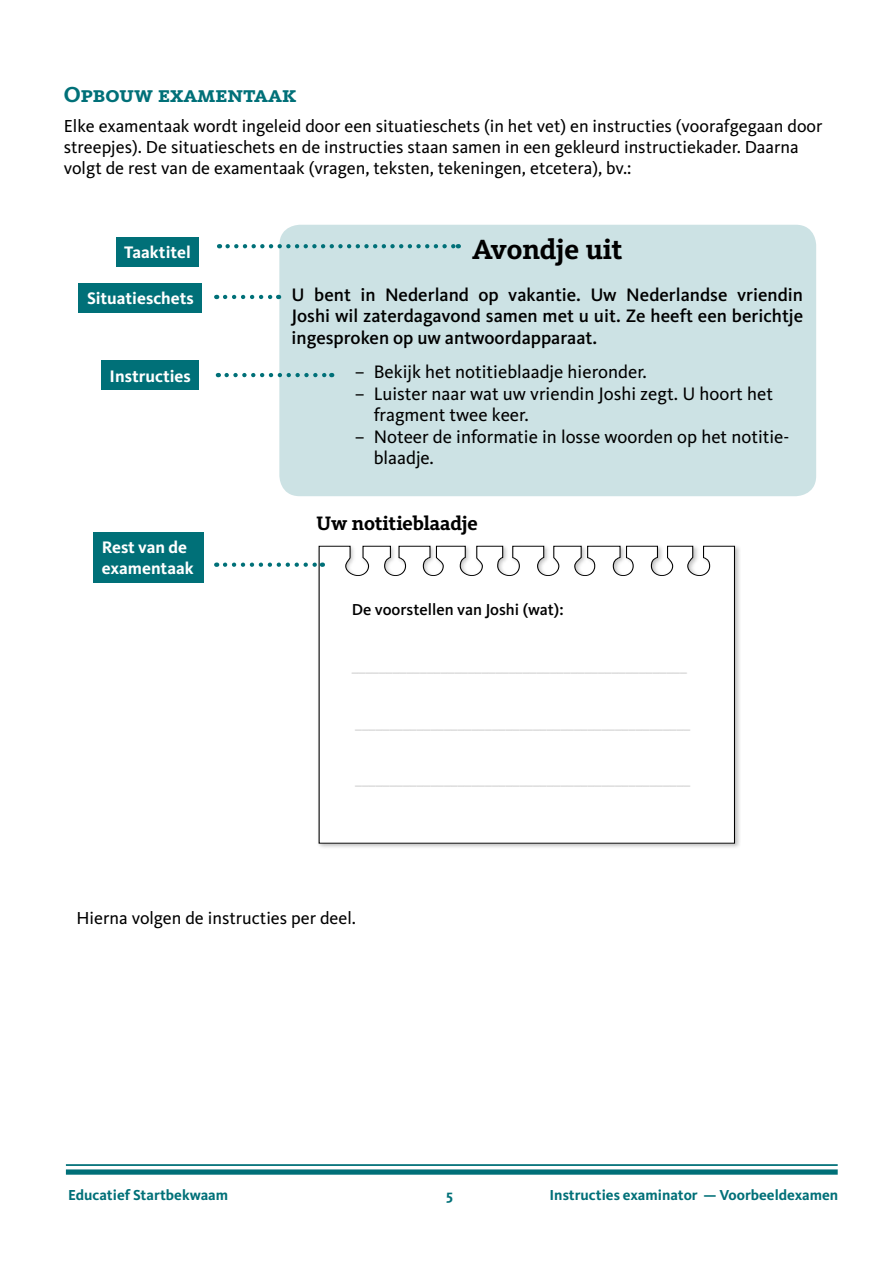
<style>
.page{position:relative;width:893px;height:1263px;background:#fff}
.page>*{position:absolute;margin:0;border:0;box-sizing:border-box;transform-origin:0 0}
.t1{font:700 28.8px "Kievit Slab OT";color:#000}
.t2{font:700 22.5px "Kievit Slab OT";color:#007078}
.t3{font:700 20.1px "Kievit Slab OT";color:#000}
.t4{font:18.75px/21.6px "Kievit OT";color:#000}
.t5{font:500 18.75px/21.6px "Kievit OT";color:#000;text-align:justify}
.t6{font:18px/21px "Kievit OT";color:#000}
.t7{font:700 17.25px/20.7px "Kievit OT";color:#fff}
.t8{font:500 16.5px "Kievit OT";color:#dadada}
.t9{font:500 16.5px "Kievit OT";color:#000}
.t10{font:700 15px "Kievit OT";color:#007078}
</style>
<div class="page">
<hr style="left:66px;top:1164px;width:772px;height:2px;background:#007078">
<div style="left:66px;top:1169px;width:772px;height:6px;background:#007078"></div>
<div style="left:279px;top:225px;width:537px;height:271px;background:#cce2e4;border-radius:20px"></div>
<div style="left:116px;top:237px;width:83px;height:29px;background:#007078"></div>
<div style="left:79px;top:283px;width:123px;height:29px;background:#007078"></div>
<div style="left:94px;top:532px;width:110px;height:50px;background:#007078"></div>
<div style="left:101px;top:360px;width:98px;height:30px;background:#007078"></div>
<svg style="left:228px;top:244px;width:231px;height:4px"></svg>
<svg style="left:227px;top:373px;width:105px;height:4px"></svg>
<img style="left:318px;top:545px;width:422px;height:303px">
<svg style="left:318px;top:546px;width:417px;height:298px"></svg>
<svg style="left:225px;top:562px;width:98px;height:5px"></svg>
<svg style="left:225px;top:295px;width:54px;height:4px"></svg>
<p class="t2" style="left:64px;top:81px;width:234px">Opbouw examentaak</p>
<p class="t6" style="left:64px;top:115px;width:760px">Elke examentaak wordt ingeleid door een situatieschets (in het vet) en instructies (voorafgegaan door streepjes). De situatieschets en de instructies staan samen in een gekleurd instructiekader. Daarna volgt de rest van de examentaak (vragen, teksten, tekeningen, etcetera), bv.:</p>
<p class="t7" style="left:124px;top:242px;width:68px">Taaktitel</p>
<p class="t7" style="left:87px;top:288px;width:108px">Situatieschets</p>
<p class="t7" style="left:110px;top:366px;width:83px">Instructies</p>
<p class="t7" style="left:102px;top:537px;width:93px">Rest van de examentaak</p>
<h1 class="t1" style="left:472px;top:232px;width:152px">Avondje uit</h1>
<p class="t5" style="left:292px;top:284px;width:513px">U bent in Nederland op vakantie. Uw Nederlandse vriendin Joshi wil zaterdagavond samen met u uit. Ze heeft een berichtje ingesproken op uw antwoordapparaat.</p>
<p class="t4" style="left:355px;top:361px;width:293px">– Bekijk het notitieblaadje hieronder.</p>
<p class="t4" style="left:374px;top:383px;width:401px;text-indent:-19px">– Luister naar wat uw vriendin Joshi zegt. U hoort het fragment twee keer.</p>
<p class="t4" style="left:374px;top:426px;width:417px;text-indent:-19px">– Noteer de informatie in losse woorden op het notitie&shy;blaadje.</p>
<p class="t3" style="left:317px;top:512px;width:163px">Uw notitieblaadje</p>
<p class="t9" style="left:352px;top:600px;width:213px">De voorstellen van Joshi (wat):</p>
<p class="t8" style="left:352px;top:656px;width:337px">_________________________________________________</p>
<p class="t8" style="left:355px;top:713px;width:337px">_________________________________________________</p>
<p class="t8" style="left:355px;top:769px;width:337px">_________________________________________________</p>
<p class="t6" style="left:77px;top:908px;width:281px">Hierna volgen de instructies per deel.</p>
<p class="t10" style="left:68px;top:1186px;width:162px">Educatief Startbekwaam</p>
<p class="t10" style="left:446px;top:1186px;width:8px">5</p>
<p class="t10" style="left:550px;top:1186px;width:290px">Instructies examinator — Voorbeeldexamen</p>
</div>
